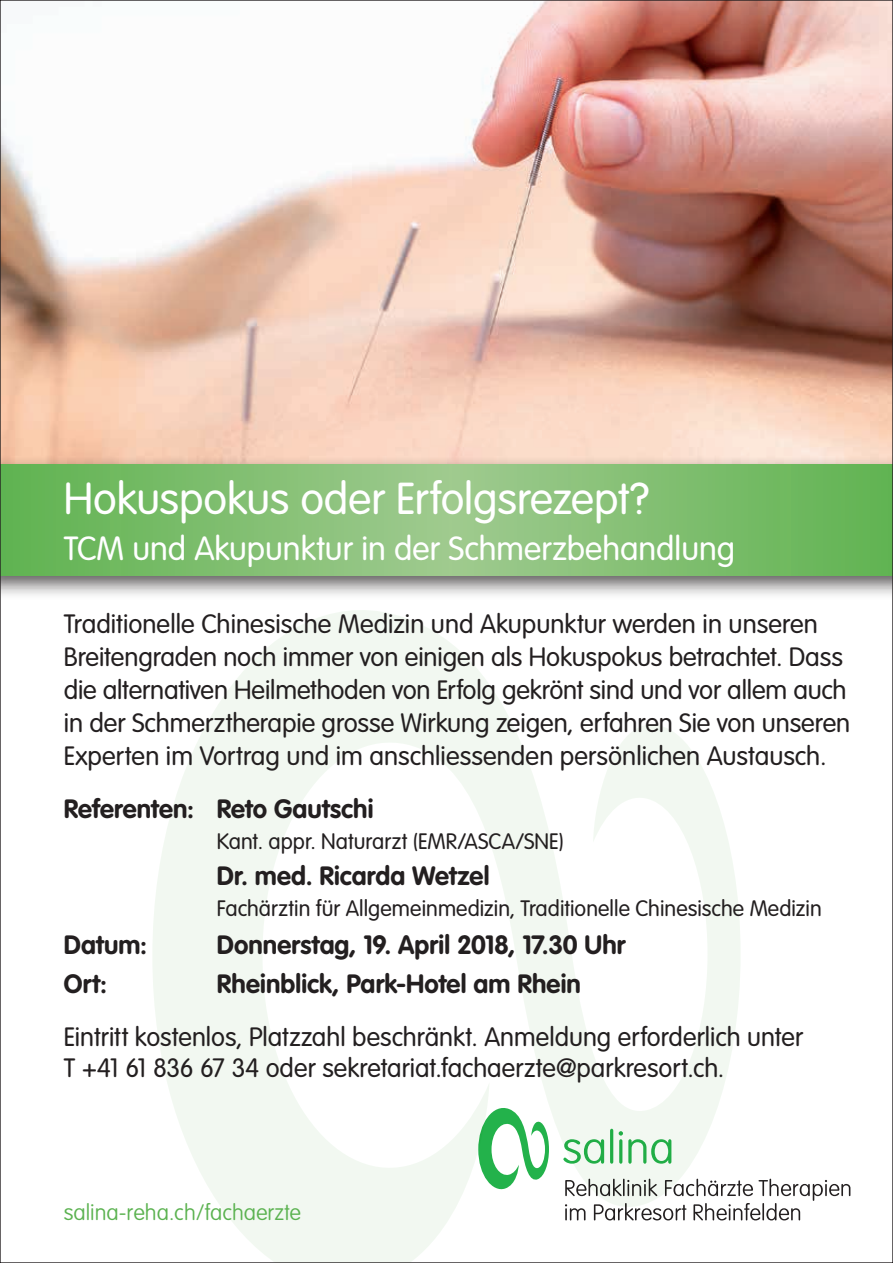
<style>
.page{position:relative;width:893px;height:1263px;background:#fff}
.page>*{position:absolute;margin:0;border:0;box-sizing:border-box;transform-origin:0 0}
.t1{font:300 44.1px "VAG Rounded LT Pro";letter-spacing:-.005em;color:#fff}
.t2{font:300 33px "VAG Rounded LT Pro";color:#fff}
.t3{font:300 26.1px/33px "VAG Rounded LT Pro";color:#231f20}
.t4{font:700 26.1px "VAG Rounded LT Pro";letter-spacing:.005em;color:#231f20}
.t5{font:300 22.05px "VAG Rounded LT Pro";letter-spacing:.005em;color:#231f20}
.t6{font:100 22.05px "VAG Rounded LT Pro";color:#5bb250}
</style>
<div class="page">
<img style="left:2px;top:2px;width:889px;height:454px">
<svg style="left:153px;top:610px;width:587px;height:651px"></svg>
<svg style="left:565px;top:1179px;width:285px;height:41px"></svg>
<svg style="left:563px;top:1139px;width:41px;height:25px"></svg>
<svg style="left:610px;top:1129px;width:3px;height:35px"></svg>
<svg style="left:619px;top:1131px;width:52px;height:33px"></svg>
<svg style="left:478px;top:1108px;width:71px;height:85px"></svg>
<div style="left:0;top:456px;width:893px;height:144px;background:#231f20;opacity:.75"></div>
<svg style="left:2px;top:465px;width:889px;height:110px;background:#7fbe6f"></svg>
<h1 class="t1" style="left:64px;top:473px;width:587px">Hokuspokus oder Erfolgsrezept?</h1>
<p class="t2" style="left:64px;top:529px;width:673px">TCM und Akupunktur in der Schmerzbehandlung</p>
<p class="t3" style="left:64px;top:608px;width:788px">Traditionelle Chinesische Medizin und Akupunktur werden in unseren Breitengraden noch immer von einigen als Hokuspokus betrachtet. Dass die alternativen Heilmethoden von Erfolg gekrönt sind und vor allem auch in der Schmerztherapie grosse Wirkung zeigen, erfahren Sie von unseren Experten im Vortrag und im anschliessenden persönlichen Austausch.</p>
<p class="t4" style="left:64px;top:792px;width:311px">Referenten: Reto Gautschi</p>
<p class="t5" style="left:217px;top:828px;width:349px">Kant. appr. Naturarzt (EMR/ASCA/SNE)</p>
<p class="t4" style="left:217px;top:859px;width:274px">Dr. med. Ricarda Wetzel</p>
<p class="t5" style="left:217px;top:895px;width:606px">Fachärztin für Allgemeinmedizin, Traditionelle Chinesische Medizin</p>
<p class="t4" style="left:64px;top:928px;width:85px">Datum:</p>
<p class="t4" style="left:217px;top:928px;width:410px">Donnerstag, 19. April 2018, 17.30 Uhr</p>
<p class="t4" style="left:64px;top:967px;width:45px">Ort:</p>
<p class="t4" style="left:217px;top:967px;width:366px">Rheinblick, Park-Hotel am Rhein</p>
<p class="t3" style="left:64px;top:1022px;width:741px;line-height:31.3px">Eintritt kostenlos, Platzzahl beschränkt. Anmeldung erforderlich unter<br>T +41 61 836 67 34 oder sekretariat.fachaerzte@parkresort.ch.</p>
<p class="t6" style="left:64px;top:1200px;width:239px">salina-reha.ch/fachaerzte</p>
</div>
